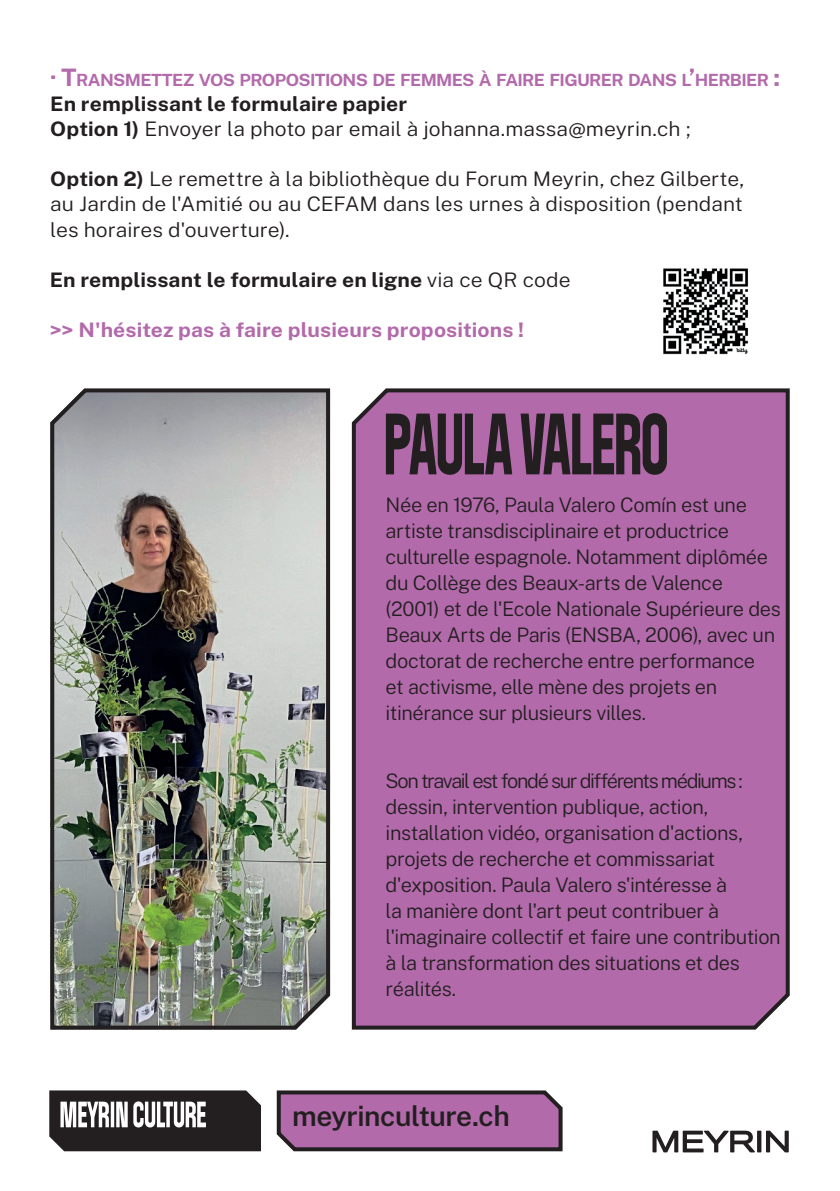
<style>
.page{position:relative;width:840px;height:1191px;background:#fff}
.page>*{position:absolute;margin:0;border:0;box-sizing:border-box;transform-origin:0 0}
.t1{font:condensed 86.8px "Bandit";letter-spacing:-.005em;color:#231f20}
.t2{font:600 28px "Public Sans";letter-spacing:-.015em;color:#231f20}
.t3{font:300 20px/26px "Public Sans";letter-spacing:-.02em;color:#231f20}
.t4{font:300 20px/25.2px "Public Sans";letter-spacing:-.02em;color:#231f20;text-align:justify;scale:1.05 1}
.t5{font:300 20px/25px "Public Sans";color:#231f20;scale:1.05 1}
.t6{font:700 20px "Public Sans";letter-spacing:.005em;color:#231f20;scale:1.05 1}
.t7{font:700 20px "Public Sans";letter-spacing:.005em;color:#b36aab;scale:1.05 1}
.t8{font:700 16.8px "Public Sans";letter-spacing:-.04em;color:#b36aab;scale:1.05 1}
.s1{font-size:24px}
.s2{font-weight:700}
.s3{font-weight:300}
</style>
<div class="page">
<svg style="left:276px;top:1090px;width:287px;height:62px;background:#a06499"></svg>
<svg style="left:49px;top:1090px;width:212px;height:61px"></svg>
<svg style="left:652px;top:1130px;width:102px;height:22px"></svg>
<svg style="left:756px;top:1130px;width:5px;height:22px"></svg>
<svg style="left:766px;top:1130px;width:22px;height:22px"></svg>
<img style="left:663px;top:268px;width:85px;height:87px">
<div style="left:351px;top:388px;width:439px;height:642px;background:#b36aab"></div>
<img style="left:50px;top:388px;width:281px;height:642px">
<p class="t8" style="left:50px;top:67px;width:696px"><span class="s1">· T</span>RANSMETTEZ VOS PROPOSITIONS DE FEMMES À FAIRE FIGURER DANS L<span class="s1">’</span>HERBIER <span class="s1">:</span></p>
<p class="t5" style="left:50px;top:90px;width:611px"><span class="s2">En remplissant le formulaire papier<br>Option 1)</span> Envoyer la photo par email à johanna.massa@meyrin.ch ;</p>
<p class="t4" style="left:50px;top:166px;width:662px"><span class="s2">Option 2)</span> Le remettre à la bibliothèque du Forum Meyrin, chez Gilberte, au Jardin de l'Amitié ou au CEFAM dans les urnes à disposition (pendant les horaires d'ouverture).</p>
<p class="t6" style="left:50px;top:265px;width:497px">En remplissant le formulaire en ligne <span class="s3">via ce QR code</span></p>
<p class="t7" style="left:50px;top:315px;width:453px">&gt;&gt; N'hésitez pas à faire plusieurs propositions !</p>
<h1 class="t1" style="left:384px;top:396px;width:285px">PAULA VALERO</h1>
<p class="t3" style="left:385px;top:491px;width:396px">Née en 1976, Paula Valero Comín est une artiste transdisciplinaire et productrice culturelle espagnole. Notamment diplômée du Collège des Beaux-arts de Valence (2001) et de l'Ecole Nationale Supérieure des Beaux Arts de Paris (ENSBA, 2006), avec un doctorat de recherche entre performance<br>et activisme, elle mène des projets en itinérance sur plusieurs villes.</p>
<p class="t3" style="left:385px;top:767px;width:396px">Son travail est fondé sur différents médiums : dessin, intervention publique, action, installation vidéo, organisation d'actions, projets de recherche et commissariat d'exposition. Paula Valero s'intéresse à<br>la manière dont l'art peut contribuer à l'imaginaire collectif et faire une contribution à la transformation des situations et des réalités.</p>
<h2 class="t2" style="left:292px;top:1095px;width:219px">meyrinculture.ch</h2>
</div>
